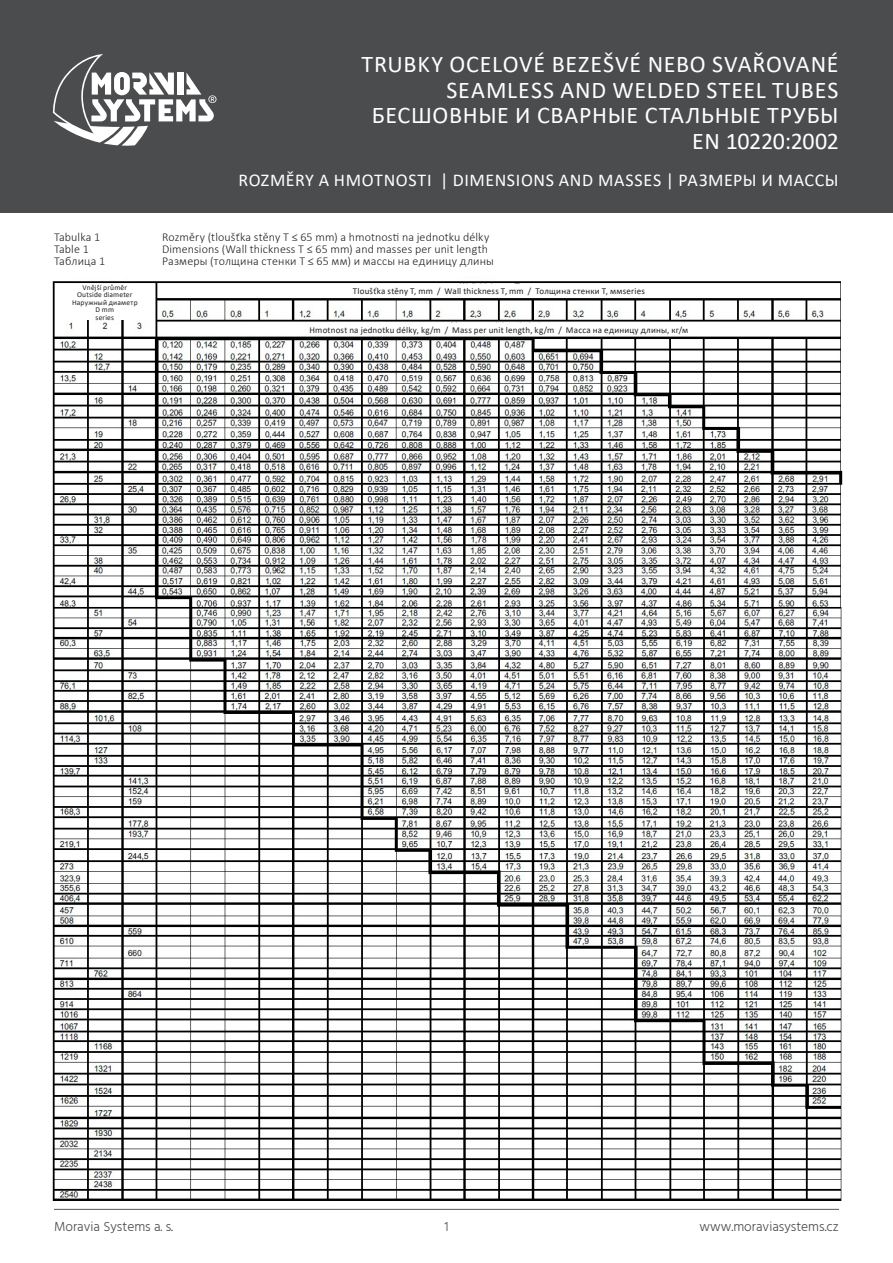
<style>
.page{position:relative;width:893px;height:1263px;background:#fff}
.page>*{position:absolute;margin:0;border:0;box-sizing:border-box;transform-origin:0 0}
.t1{font:24px "Calibri";letter-spacing:.03em;color:#fff}
.t2{font:24px "Calibri";letter-spacing:-.015em;color:#fff}
.t3{font:18px "Calibri";letter-spacing:.035em;color:#fff}
.t4{font:300 13.5px "Hind Vadodara";color:#4b4c4d}
.t5{font:300 12px "Calibri";letter-spacing:.01em;color:#231f20}
.t6{font:9px "Calibri";letter-spacing:.02em;color:#231f20}
.t7{font:7.5px "Calibri";letter-spacing:.02em;color:#231f20}
</style>
<div class="page">
<hr style="left:54px;top:1209px;width:785px;height:1px;background:#57585a">
<div style="left:0;top:0;width:893px;height:212px;background:#4b4c4d"></div>
<img style="left:53px;top:280px;width:790px;height:328px">
<img style="left:53px;top:608px;width:789px;height:593px">
<div style="left:64px;top:284px;width:88px;height:36px;background:#fff"></div>
<div style="left:405px;top:284px;width:153px;height:9px;background:#fff"></div>
<div style="left:429px;top:323px;width:154px;height:12px;background:#fff"></div>
<svg style="left:53px;top:54px;width:163px;height:92px"></svg>
<p class="t1" style="left:361px;top:47px;width:479px">TRUBKY OCELOVÉ BEZEŠVÉ NEBO SVAŘOVANÉ</p>
<p class="t1" style="left:446px;top:73px;width:393px">SEAMLESS AND WELDED STEEL TUBES</p>
<p class="t1" style="left:372px;top:98px;width:468px">БЕСШОВНЫЕ И СВАРНЫЕ СТАЛЬНЫЕ ТРУБЫ</p>
<p class="t2" style="left:692px;top:124px;width:148px">EN 10220:2002</p>
<p class="t3" style="left:238px;top:168px;width:602px">ROZMĚRY A HMOTNOSTI | DIMENSIONS AND MASSES | РАЗМЕРЫ И МАССЫ</p>
<p class="t5" style="left:54px;top:230px;width:48px">Tabulka 1</p>
<p class="t5" style="left:162px;top:230px;width:329px">Rozměry (tloušťka stěny T ≤ 65 mm) a hmotnosti na jednotku délky</p>
<p class="t5" style="left:54px;top:242px;width:36px">Table 1</p>
<p class="t5" style="left:162px;top:242px;width:328px">Dimensions (Wall thickness T ≤ 65 mm) and masses per unit length</p>
<p class="t5" style="left:54px;top:254px;width:53px">Таблица 1</p>
<p class="t5" style="left:162px;top:254px;width:333px">Размеры (толщина стенки T ≤ 65 мм) и массы на единицу длины</p>
<p class="t7" style="left:83px;top:282px;width:46px">Vnější průměr</p>
<p class="t7" style="left:77px;top:289px;width:57px">Outside diameter</p>
<p class="t7" style="left:72px;top:297px;width:67px">Наружный диаметр</p>
<p class="t7" style="left:96px;top:304px;width:20px">D mm</p>
<p class="t7" style="left:96px;top:312px;width:20px">series</p>
<p class="t6" style="left:353px;top:284px;width:294px">Tloušťka stěny T, mm / Wall thickness T, mm / Толщина стенки T, ммseries</p>
<p class="t6" style="left:310px;top:323px;width:380px">Hmotnost na jednotku délky, kg/m / Mass per unit length, kg/m / Масса на единицу длины, кг/м</p>
<p class="t4" style="left:54px;top:1217px;width:121px">Moravia Systems a. s.</p>
<p class="t4" style="left:444px;top:1217px;width:6px">1</p>
<p class="t4" style="left:699px;top:1217px;width:141px">www.moraviasystems.cz</p>
</div>
